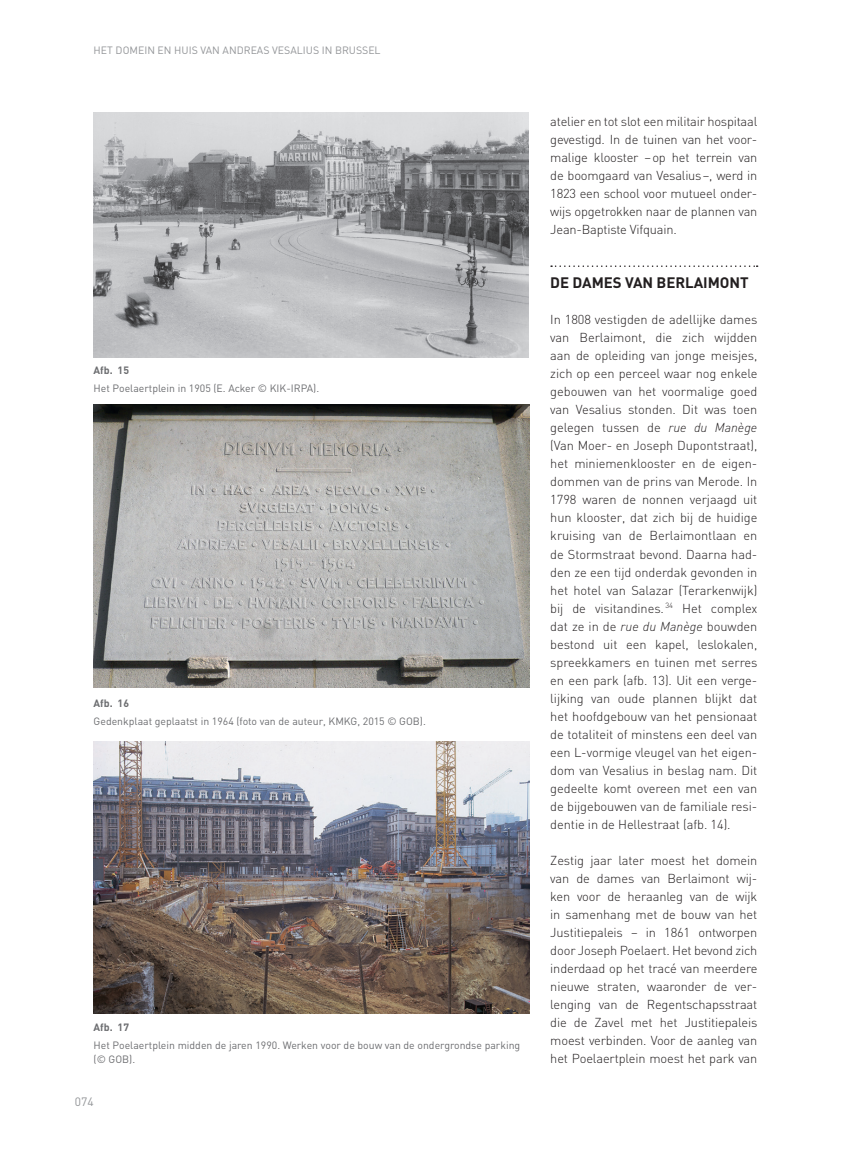
<style>
.page{position:relative;width:851px;height:1149px;background:#fff}
.page>*{position:absolute;margin:0;border:0;box-sizing:border-box;transform-origin:0 0}
.t1{font:700 15px "DIN";color:#231f20}
.t2{font:300 12.9px/18px "DIN";letter-spacing:-.01em;color:#231f20;text-align:justify}
.t3{font:12px "DIN";color:#939598}
.t4{font:10.5px/13.5px "DIN";color:#6c6d70}
.t5{font:10.5px "DIN";color:#939598}
.t6{font:700 10.5px "DIN";color:#6c6d70}
.s1{font-family:"DINOT";font-style:italic}
</style>
<div class="page">
<svg style="left:551px;top:265px;width:206px;height:2px"></svg>
<img style="left:94px;top:741px;width:435px;height:272px">
<img style="left:94px;top:112px;width:434px;height:246px">
<img style="left:94px;top:404px;width:435px;height:283px">
<p class="t5" style="left:94px;top:44px;width:288px">Het domein en h uis van Andreas Vesalius in Brussel</p>
<p class="t6" style="left:94px;top:363px;width:37px">AFB. 15</p>
<p class="t4" style="left:94px;top:381px;width:227px">Het Poelaertplein in 1905 (E. Acker © KI K-IRPA).</p>
<p class="t6" style="left:94px;top:696px;width:37px">AFB. 16</p>
<p class="t4" style="left:94px;top:714px;width:313px">Gedenkplaat geplaatst in 1964 (foto van de auteur, KM KG, 2015 © GOB</p>
<p class="t4" style="left:420px;top:714px;width:7px">).</p>
<p class="t6" style="left:94px;top:1020px;width:37px">AFB. 17</p>
<p class="t4" style="left:94px;top:1038px;width:428px">Het Poelaertplein midden de jaren 1990. Werken voor de bouw van de ondergrondse parking (© GOB</p>
<p class="t4" style="left:129px;top:1051px;width:7px">).</p>
<p class="t3" style="left:75px;top:1094px;width:20px">074</p>
<p class="t2" style="left:550px;top:112px;width:208px">atelier en tot slot een militair hospitaal gevestigd. I n de tuinen van het voor&shy;malige klooster –op het terrein van de boomgaard van Vesalius–, werd in 1823 een school voor mutueel onder&shy;wijs opgetrokken naar de plannen van Jean-Baptiste Vifquain.</p>
<p class="t1" style="left:550px;top:273px;width:33px">DE DAM</p>
<p class="t1" style="left:603px;top:273px;width:146px">ES VAN BERLAIMONT</p>
<p class="t2" style="left:550px;top:310px;width:208px">I n 1808 vestigden de adellijke dames van Berlaimont, die zich wijdden aan de opleiding van jonge meisjes, zich op een perceel waar nog enkele gebouwen van het voormalige goed van Vesalius stonden. Dit was toen gelegen tussen de <span class="s1">rue du Manège </span>(Van M oer- en Joseph Dupontstraat), het miniemenklooster en de eigen&shy;dommen van de prins van Merode. I n 1798 waren de nonnen verjaagd uit hun klooster, dat zich bij de huidige kruising van de Berlaimontlaan en de Stormstraat bevond. Daarna had&shy;den ze een tijd onderdak gevonden in het hotel van Salazar (Terarkenwijk) bij de visitandines. <sup>34</sup> Het complex dat ze in de <span class="s1">rue du Manège</span> bouwden bestond uit een kapel, leslokalen, spreekkamers en tuinen met serres en een park (afb. 13). U it een verge&shy;lijking van oude plannen blijkt dat het hoofdgebouw van het pensionaat de totaliteit of minstens een deel van een L-vormige vleugel van het eigen&shy;dom van Vesalius in beslag nam. Dit gedeelte komt overeen met een van de bijgebouwen van de familiale resi&shy;dentie in de H ellestraat (afb. 14).</p>
<p class="t2" style="left:550px;top:850px;width:208px">Zestig jaar later moest het domein van de dames van Berlaimont wij&shy;ken voor de heraanleg van de wijk in samenhang met de bouw van het Justitiepaleis – in 1861 ontworpen door Joseph Poelaert. Het bevond zich inderdaad op het tracé van meerdere nieuwe straten, waaronder de ver&shy;lenging van de Regentschapsstraat die de Zavel met het Justitiepaleis moest verbinden. Voor de aanleg van het Poelaertplein moest het park van</p>
</div>
